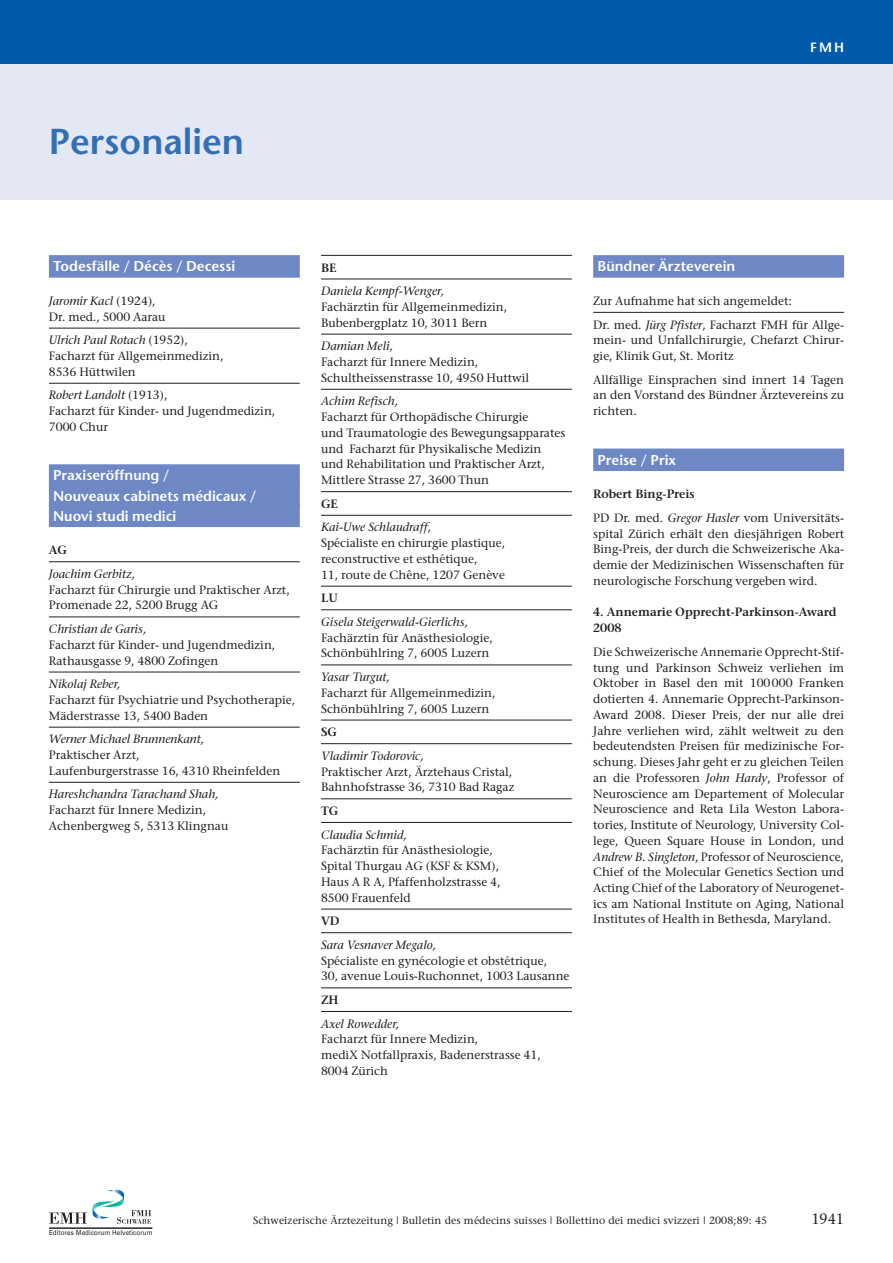
<style>
.page{position:relative;width:893px;height:1263px;background:#fff}
.page>*{position:absolute;margin:0;border:0;box-sizing:border-box;transform-origin:0 0}
.t1{font:600 36px "Stone Sans";color:#326fb7}
.t2{font:15px "Stone Serif";color:#231f20;scale:.95 1}
.t3{font:600 14.25px/20.1px "Stone Sans";color:#fff}
.t4{font:600 13.5px "Stone Sans";color:#fff}
.t5{font:12px/15.8px "Stone Serif";color:#231f20}
.t6{font:italic 12px "Stone Serif";color:#231f20}
.t7{font:600 12px/15.8px "Stone Serif";color:#231f20}
.t8{font:10.5px "Stone Serif";letter-spacing:.01em;color:#231f20}
.t9{font:6.9px "Univers";letter-spacing:.015em;color:#231f20;scale:.9 1}
.s1{font-style:italic}
.s2{font-weight:600}
</style>
<div class="page">
<div style="left:0;top:60px;width:893px;height:140px;background:#e4e8f4"></div>
<div style="left:0;top:0;width:893px;height:64px;background:#015aaa"></div>
<svg style="left:49px;top:1189px;width:102px;height:35px"></svg>
<hr style="left:49px;top:1228px;width:103px;height:1px;background:#231f20">
<div style="left:49px;top:255px;width:251px;height:23px;background:#6d88c5"></div>
<hr style="left:49px;top:328px;width:251px;height:1px;background:#231f20">
<hr style="left:49px;top:383px;width:251px;height:1px;background:#231f20">
<div style="left:49px;top:464px;width:251px;height:23px;background:#6d88c5"></div>
<div style="left:49px;top:484px;width:251px;height:23px;background:#6d88c5"></div>
<div style="left:49px;top:504px;width:251px;height:23px;background:#6d88c5"></div>
<hr style="left:49px;top:561px;width:251px;height:1px;background:#231f20">
<hr style="left:49px;top:617px;width:251px;height:1px;background:#231f20">
<hr style="left:49px;top:672px;width:251px;height:1px;background:#231f20">
<hr style="left:49px;top:727px;width:251px;height:1px;background:#231f20">
<hr style="left:49px;top:782px;width:251px;height:1px;background:#231f20">
<hr style="left:321px;top:255px;width:251px;height:1px;background:#231f20">
<hr style="left:321px;top:279px;width:251px;height:1px;background:#231f20">
<hr style="left:321px;top:334px;width:251px;height:1px;background:#231f20">
<hr style="left:321px;top:389px;width:251px;height:1px;background:#231f20">
<hr style="left:321px;top:491px;width:251px;height:1px;background:#231f20">
<hr style="left:321px;top:515px;width:251px;height:1px;background:#231f20">
<hr style="left:321px;top:586px;width:251px;height:1px;background:#231f20">
<hr style="left:321px;top:609px;width:251px;height:1px;background:#231f20">
<hr style="left:321px;top:665px;width:251px;height:1px;background:#231f20">
<hr style="left:321px;top:720px;width:251px;height:1px;background:#231f20">
<hr style="left:321px;top:743px;width:251px;height:1px;background:#231f20">
<hr style="left:321px;top:798px;width:251px;height:1px;background:#231f20">
<hr style="left:321px;top:822px;width:251px;height:1px;background:#231f20">
<hr style="left:321px;top:909px;width:251px;height:1px;background:#231f20">
<hr style="left:321px;top:932px;width:251px;height:1px;background:#231f20">
<hr style="left:321px;top:987px;width:251px;height:1px;background:#231f20">
<hr style="left:321px;top:1011px;width:251px;height:1px;background:#231f20">
<div style="left:593px;top:255px;width:251px;height:23px;background:#6d88c5"></div>
<hr style="left:593px;top:312px;width:251px;height:1px;background:#231f20">
<div style="left:593px;top:448px;width:251px;height:23px;background:#6d88c5"></div>
<h1 class="t1" style="left:49px;top:127px;width:197px">Personalien</h1>
<p class="t4" style="left:810px;top:42px;width:35px">FMH</p>
<p class="t3" style="left:53px;top:258px;width:184px">Todesfälle / Décès / Decessi</p>
<p class="t5" style="left:49px;top:294px;width:118px"><span class="s1">Jaromir Kacl</span> (1924),<br>Dr. med., 5000 Aarau</p>
<p class="t5" style="left:49px;top:333px;width:176px"><span class="s1">Ulrich Paul Rotach</span> (1952),<br>Facharzt für Allgemeinmedizin,<br>8536 Hüttwilen</p>
<p class="t5" style="left:49px;top:389px;width:228px"><span class="s1">Robert Landolt</span> (1913),<br>Facharzt für Kinder- und Jugendmedizin,<br>7000 Chur</p>
<p class="t3" style="left:53px;top:467px;width:205px">Praxiseröffnung /<br>Nouveaux cabinets médicaux /<br>Nuovi studi medici</p>
<p class="t7" style="left:49px;top:543px;width:20px">AG</p>
<p class="t6" style="left:49px;top:569px;width:88px">Joachim Gerbitz,</p>
<p class="t5" style="left:49px;top:583px;width:242px">Facharzt für Chirurgie und Praktischer Arzt,<br>Promenade 22, 5200 Brugg AG</p>
<p class="t6" style="left:49px;top:624px;width:99px">Christian de Garis,</p>
<p class="t5" style="left:49px;top:638px;width:228px">Facharzt für Kinder- und Jugendmedizin,<br>Rathausgasse 9, 4800 Zofingen</p>
<p class="t6" style="left:49px;top:679px;width:73px">Nikolaj Reber,</p>
<p class="t5" style="left:49px;top:693px;width:248px">Facharzt für Psychiatrie und Psychotherapie,<br>Mäderstrasse 13, 5400 Baden</p>
<p class="t6" style="left:49px;top:734px;width:157px">Werner Michael Brunnenkant,</p>
<p class="t5" style="left:49px;top:748px;width:233px">Praktischer Arzt,<br>Laufenburgerstrasse 16, 4310 Rheinfelden</p>
<p class="t6" style="left:49px;top:790px;width:171px">Hareshchandra Tarachand Shah,</p>
<p class="t5" style="left:49px;top:803px;width:181px">Facharzt für Innere Medizin,<br>Achenbergweg 5, 5313 Klingnau</p>
<p class="t7" style="left:321px;top:261px;width:17px">BE</p>
<p class="t6" style="left:321px;top:286px;width:125px">Daniela Kempf-Wenger,</p>
<p class="t5" style="left:321px;top:300px;width:188px">Fachärztin für Allgemeinmedizin,<br>Bubenbergplatz 10, 3011 Bern</p>
<p class="t6" style="left:321px;top:341px;width:74px">Damian Meli,</p>
<p class="t5" style="left:321px;top:355px;width:210px">Facharzt für Innere Medizin,<br>Schultheissenstrasse 10, 4950 Huttwil</p>
<p class="t6" style="left:321px;top:397px;width:79px">Achim Refisch,</p>
<p class="t5" style="left:321px;top:410px;width:246px">Facharzt für Orthopädische Chirurgie<br>und Traumatologie des Bewegungsapparates und Facharzt für Physikalische Medizin und Rehabilitation und Praktischer Arzt, Mittlere Strasse 27, 3600 Thun</p>
<p class="t7" style="left:321px;top:497px;width:19px">GE</p>
<p class="t6" style="left:321px;top:523px;width:112px">Kai-Uwe Schlaudraff,</p>
<p class="t5" style="left:321px;top:536px;width:186px">Spécialiste en chirurgie plastique, reconstructive et esthétique,<br>11, route de Chêne, 1207 Genève</p>
<p class="t7" style="left:321px;top:591px;width:19px">LU</p>
<p class="t6" style="left:321px;top:617px;width:149px">Gisela Steigerwald-Gierlichs,</p>
<p class="t5" style="left:321px;top:631px;width:173px">Fachärztin für Anästhesiologie,<br>Schönbühlring 7, 6005 Luzern</p>
<p class="t6" style="left:321px;top:672px;width:70px">Yasar Turgut,</p>
<p class="t5" style="left:321px;top:686px;width:176px">Facharzt für Allgemeinmedizin,<br>Schönbühlring 7, 6005 Luzern</p>
<p class="t7" style="left:321px;top:725px;width:17px">SG</p>
<p class="t6" style="left:321px;top:751px;width:104px">Vladimir Todorovic,</p>
<p class="t5" style="left:321px;top:765px;width:195px">Praktischer Arzt, Ärztehaus Cristal,<br>Bahnhofstrasse 36, 7310 Bad Ragaz</p>
<p class="t7" style="left:321px;top:804px;width:19px">TG</p>
<p class="t6" style="left:321px;top:830px;width:87px">Claudia Schmid,</p>
<p class="t5" style="left:321px;top:843px;width:181px">Fachärztin für Anästhesiologie,<br>Spital Thurgau AG (KSF &amp; KSM),<br>Haus A R A, Pfaffenholzstrasse 4,<br>8500 Frauenfeld</p>
<p class="t7" style="left:321px;top:914px;width:20px">VD</p>
<p class="t6" style="left:321px;top:940px;width:117px">Sara Vesnaver Megalo,</p>
<p class="t5" style="left:321px;top:954px;width:250px">Spécialiste en gynécologie et obstétrique,<br>30, avenue Louis-Ruchonnet, 1003 Lausanne</p>
<p class="t7" style="left:321px;top:993px;width:19px">ZH</p>
<p class="t6" style="left:321px;top:1019px;width:80px">Axel Rowedder,</p>
<p class="t5" style="left:321px;top:1032px;width:221px">Facharzt für Innere Medizin,<br>mediX Notfallpraxis, Badenerstrasse 41,<br>8004 Zürich</p>
<p class="t3" style="left:597px;top:258px;width:139px">Bündner Ärzteverein</p>
<p class="t5" style="left:593px;top:290px;width:252px;line-height:23.5px">Zur Aufnahme hat sich angemeldet:<br>Dr. med. <span class="s1">Jürg Pfister</span>, Facharzt FMH für Allge-</p>
<p class="t5" style="left:593px;top:333px;width:252px">mein- und Unfallchirurgie, Chefarzt Chirur&shy;gie, Klinik Gut, St. Moritz</p>
<p class="t5" style="left:593px;top:373px;width:252px;text-align:justify">Allfällige Einsprachen sind innert 14 Tagen an den Vorstand des Bündner Ärztevereins zu richten.</p>
<p class="t3" style="left:597px;top:451px;width:80px">Preise / Prix</p>
<p class="t5" style="left:593px;top:483px;width:252px;line-height:23.7px"><span class="s2">Robert Bing-Preis<br></span>PD Dr. med. <span class="s1">Gregor Hasler</span> vom Universitäts-</p>
<p class="t5" style="left:593px;top:527px;width:252px;text-align:justify">spital Zürich erhält den diesjährigen Robert Bing-Preis, der durch die Schweizerische Aka&shy;demie der Medizinischen Wissenschaften für neurologische Forschung vergeben wird.</p>
<p class="t7" style="left:593px;top:606px;width:245px">4. Annemarie Opprecht-Parkinson-Award<br>2008</p>
<p class="t5" style="left:593px;top:645px;width:252px;text-align:justify">Die Schweizerische Annemarie Opprecht-Stif&shy;tung und Parkinson Schweiz verliehen im Oktober in Basel den mit 100000 Franken dotierten 4. Annemarie Opprecht-Parkinson-Award 2008. Dieser Preis, der nur alle drei Jahre verliehen wird, zählt weltweit zu den bedeutendsten Preisen für medizinische For&shy;schung. Dieses Jahr geht er zu gleichen Teilen an die Professoren <span class="s1">John Hardy</span>, Professor of Neuroscience am Departement of Molecular Neuroscience and Reta Lila Weston Labora - tories, Institute of Neurology, University Col&shy;lege, Queen Square House in London, und <span class="s1">Andrew B. Singleton</span>, Professor of Neuroscience, Chief of the Molecular Genetics Section und Acting Chief of the Laboratory of Neurogenet&shy;ics am National Institute on Aging, National Institutes of Health in Bethesda, Maryland.</p>
<p class="t9" style="left:49px;top:1229px;width:117px">Editores Medicorum Helveticorum</p>
<p class="t8" style="left:253px;top:1216px;width:516px">Schweizerische Ärztezeitung | Bulletin des médecins suisses | Bollettino dei medici svizzeri | 2008;89: 45</p>
<p class="t2" style="left:811px;top:1213px;width:36px">1941</p>
</div>
